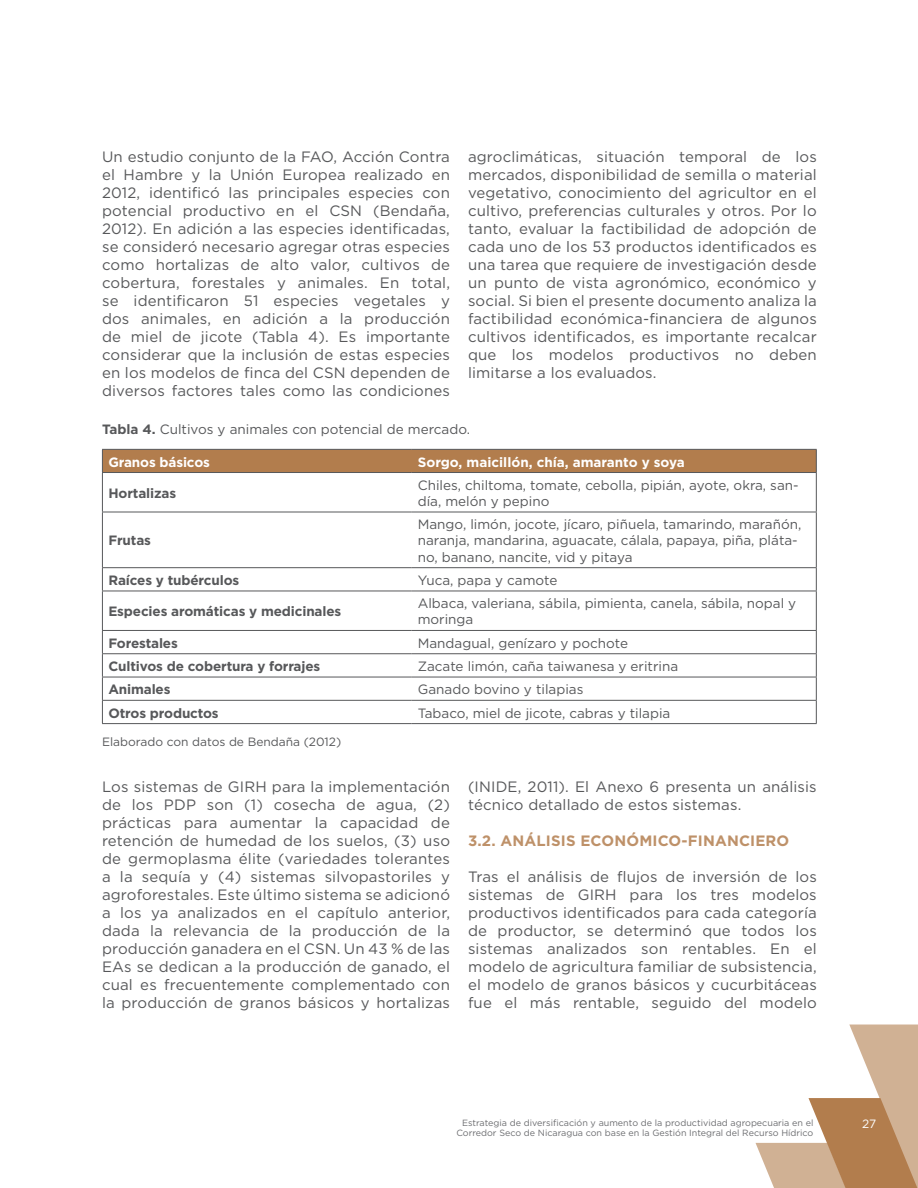
<style>
.page{position:relative;width:918px;height:1188px;background:#fff}
.page>*{position:absolute;margin:0;border:0;box-sizing:border-box;transform-origin:0 0}
.t1{font:15px/18px "Gotham";letter-spacing:.01em;color:#57585a;text-align:justify}
.t2{font:700 15px "Gotham";letter-spacing:.01em;color:#be9169}
.t3{font:13.5px/16.2px "Gotham";color:#57585a}
.t4{font:700 13.5px "Gotham";letter-spacing:-.01em;color:#57585a}
.t5{font:700 13.5px "Gotham";color:#fff}
.t6{font:12px "Gotham";color:#57585a}
.t7{font:12px "Gotham";color:#fff}
.t8{font:9px "Gotham";color:#6c6d70}
.s1{font-weight:700}
</style>
<div class="page">
<svg style="left:756px;top:1025px;width:162px;height:163px"></svg>
<svg style="left:412px;top:473px;width:404px;height:250px"></svg>
<hr style="left:412px;top:512px;width:405px;height:1px;background:#57585a">
<hr style="left:412px;top:567px;width:405px;height:1px;background:#57585a">
<hr style="left:412px;top:591px;width:405px;height:1px;background:#57585a">
<hr style="left:412px;top:630px;width:405px;height:1px;background:#57585a">
<hr style="left:412px;top:653px;width:405px;height:1px;background:#57585a">
<hr style="left:412px;top:677px;width:405px;height:1px;background:#57585a">
<hr style="left:412px;top:700px;width:405px;height:1px;background:#57585a">
<hr style="left:412px;top:723px;width:405px;height:1px;background:#57585a">
<hr style="left:102px;top:512px;width:310px;height:1px;background:#57585a">
<hr style="left:102px;top:567px;width:310px;height:1px;background:#57585a">
<hr style="left:102px;top:591px;width:310px;height:1px;background:#57585a">
<hr style="left:102px;top:630px;width:310px;height:1px;background:#57585a">
<hr style="left:102px;top:653px;width:310px;height:1px;background:#57585a">
<hr style="left:102px;top:677px;width:310px;height:1px;background:#57585a">
<hr style="left:102px;top:700px;width:310px;height:1px;background:#57585a">
<hr style="left:102px;top:723px;width:310px;height:1px;background:#57585a">
<svg style="left:102px;top:449px;width:715px;height:24px;background:#aa7a4e"></svg>
<hr style="left:102px;top:473px;width:1px;height:39px;background:#57585a">
<hr style="left:816px;top:473px;width:1px;height:39px;background:#57585a">
<hr style="left:102px;top:512px;width:1px;height:55px;background:#57585a">
<hr style="left:816px;top:512px;width:1px;height:55px;background:#57585a">
<svg style="left:102px;top:568px;width:1px;height:23px"></svg>
<svg style="left:816px;top:568px;width:1px;height:23px"></svg>
<hr style="left:102px;top:591px;width:1px;height:39px;background:#57585a">
<hr style="left:816px;top:591px;width:1px;height:39px;background:#57585a">
<svg style="left:102px;top:631px;width:1px;height:92px"></svg>
<svg style="left:816px;top:631px;width:1px;height:92px"></svg>
<p class="t1" style="left:102px;top:147px;width:349px">Un estudio conjunto de la FAO, Acción Contra el Hambre y la Unión Europea realizado en 2012, identificó las principales especies con potencial productivo en el CSN (Bendaña, 2012). En adición a las especies identificadas, se consideró necesario agregar otras especies como hortalizas de alto valor, cultivos de cobertura, forestales y animales. En total, se identificaron 51 especies vegetales y dos animales, en adición a la producción de miel de jicote (Tabla 4). Es importante considerar que la inclusión de estas especies en los modelos de finca del CSN dependen de diversos factores tales como las condiciones</p>
<p class="t1" style="left:468px;top:147px;width:350px">agroclimáticas, situación temporal de los mercados, disponibilidad de semilla o material vegetativo, conocimiento del agricultor en el cultivo, preferencias culturales y otros. Por lo tanto, evaluar la factibilidad de adopción de cada uno de los 53 productos identificados es una tarea que requiere de investigación desde un punto de vista agronómico, económico y social. Si bien el presente documento analiza la factibilidad económica-financiera de algunos cultivos identificados, es importante recalcar que los modelos productivos no deben limitarse a los evaluados.</p>
<p class="t3" style="left:102px;top:421px;width:370px"><span class="s1">Tabla 4.</span> Cultivos y animales con potencial de mercado.</p>
<p class="t5" style="left:108px;top:454px;width:103px">Granos básicos</p>
<p class="t5" style="left:418px;top:454px;width:269px">Sorgo, maicillón, chía, amaranto y soya</p>
<p class="t4" style="left:108px;top:485px;width:69px">Hortalizas</p>
<p class="t3" style="left:418px;top:477px;width:382px">Chiles, chiltoma, tomate, cebolla, pipián, ayote, okra, san&shy;día, melón y pepino</p>
<p class="t4" style="left:108px;top:533px;width:44px">Frutas</p>
<p class="t3" style="left:418px;top:516px;width:385px">Mango, limón, jocote, jícaro, piñuela, tamarindo, marañón, naranja, mandarina, aguacate, cálala, papaya, piña, pláta&shy;no, banano, nancite, vid y pitaya</p>
<p class="t4" style="left:108px;top:572px;width:132px">Raíces y tubérculos</p>
<p class="t3" style="left:418px;top:572px;width:141px">Yuca, papa y camote</p>
<p class="t4" style="left:108px;top:604px;width:234px">Especies aromáticas y medicinales</p>
<p class="t3" style="left:418px;top:595px;width:380px">Albaca, valeriana, sábila, pimienta, canela, sábila, nopal y moringa</p>
<p class="t4" style="left:108px;top:635px;width:71px">Forestales</p>
<p class="t3" style="left:418px;top:635px;width:212px">Mandagual, genízaro y pochote</p>
<p class="t4" style="left:108px;top:658px;width:213px">Cultivos de cobertura y forrajes</p>
<p class="t3" style="left:418px;top:658px;width:262px">Zacate limón, caña taiwanesa y eritrina</p>
<p class="t4" style="left:108px;top:682px;width:64px">Animales</p>
<p class="t3" style="left:418px;top:681px;width:167px">Ganado bovino y tilapias</p>
<p class="t4" style="left:108px;top:705px;width:112px">Otros productos</p>
<p class="t3" style="left:418px;top:704px;width:254px">Tabaco, miel de jicote, cabras y tilapia</p>
<p class="t6" style="left:102px;top:735px;width:241px">Elaborado con datos de Bendaña (2012)</p>
<p class="t1" style="left:102px;top:777px;width:350px">Los sistemas de GIRH para la implementación de los PDP son (1) cosecha de agua, (2) prácticas para aumentar la capacidad de retención de humedad de los suelos, (3) uso de germoplasma élite (variedades tolerantes a la sequía y (4) sistemas silvopastoriles y agroforestales. Este último sistema se adicionó a los ya analizados en el capítulo anterior, dada la relevancia de la producción de la producción ganadera en el CSN. Un 43 % de las EAs se dedican a la producción de ganado, el cual es frecuentemente complementado con la producción de granos básicos y hortalizas</p>
<p class="t1" style="left:468px;top:777px;width:350px">(INIDE, 2011). El Anexo 6 presenta un análisis técnico detallado de estos sistemas.</p>
<p class="t2" style="left:468px;top:832px;width:323px">3.2. ANÁLISIS ECONÓMICO-FINANCIERO</p>
<p class="t1" style="left:468px;top:867px;width:350px">Tras el análisis de flujos de inversión de los sistemas de GIRH para los tres modelos productivos identificados para cada categoría de productor, se determinó que todos los sistemas analizados son rentables. En el modelo de agricultura familiar de subsistencia, el modelo de granos básicos y cucurbitáceas fue el más rentable, seguido del modelo</p>
<p class="t8" style="left:462px;top:1117px;width:353px">Estrategia de diversificación y aumento de la productividad agropecuaria en el</p>
<p class="t7" style="left:862px;top:1117px;width:16px">27</p>
<p class="t8" style="left:456px;top:1128px;width:358px">Corredor Seco de Nicaragua con base en la Gestión Integral del Recurso Hídrico</p>
</div>
